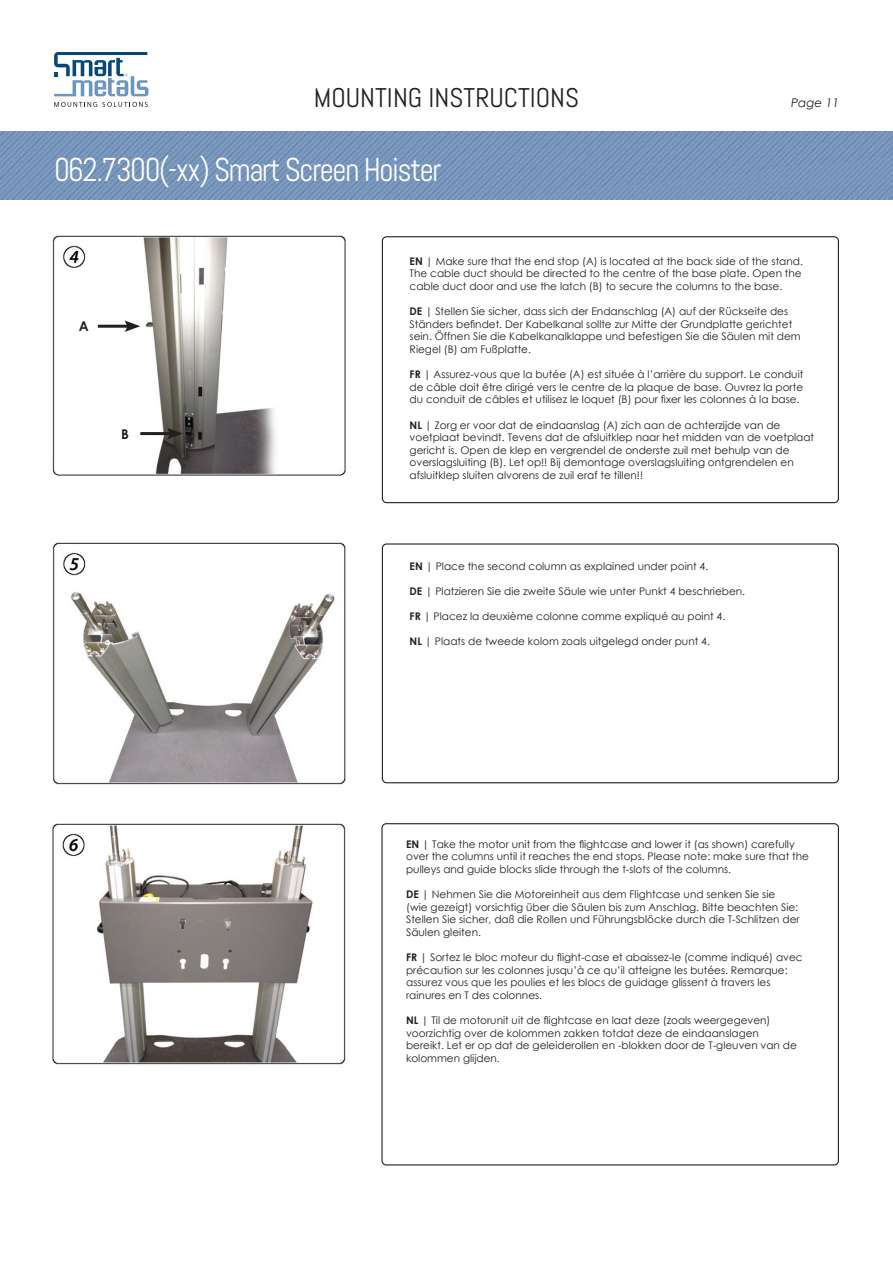
<style>
.page{position:relative;width:893px;height:1263px;background:#fff}
.page>*{position:absolute;margin:0;border:0;box-sizing:border-box;transform-origin:0 0}
.t1{font:33px "Abel";letter-spacing:-.045em;color:#fff;scale:.94 1}
.t2{font:27px "Abel";color:#231f20}
.Hoofdstuk_titel{font:700 13.5px "Century Gothic";color:#231f20}
.t3{font:italic 12px "Century Gothic";color:#231f20}
.Hoofdstuk_titel-2{font:10.5px/12.6px "Century Gothic";color:#231f20}
.s1{font-weight:700}
</style>
<div class="page">
<img style="left:0;top:132px;width:893px;height:68px">
<svg style="left:54px;top:102px;width:94px;height:5px"></svg>
<svg style="left:54px;top:52px;width:95px;height:44px"></svg>
<img style="left:52px;top:235px;width:294px;height:241px">
<img style="left:52px;top:542px;width:294px;height:243px">
<div style="left:382px;top:236px;width:457px;height:267px;border:1px solid #231f20;border-radius:4px"></div>
<div style="left:382px;top:543px;width:457px;height:240px;border:1px solid #231f20;border-radius:4px"></div>
<hr style="left:98px;top:325px;width:32px;height:3px;background:#231f20">
<svg style="left:124px;top:320px;width:16px;height:12px"></svg>
<hr style="left:140px;top:432px;width:32px;height:3px;background:#231f20">
<svg style="left:167px;top:428px;width:16px;height:11px"></svg>
<img style="left:52px;top:823px;width:294px;height:242px">
<div style="left:381px;top:823px;width:458px;height:342px;border:1px solid #231f20;border-radius:4px"></div>
<h2 class="t2" style="left:314px;top:81px;width:267px">MOUNTING INSTRUCTIONS</h2>
<h1 class="t1" style="left:54px;top:149px;width:414px">062.7300(-xx) Smart Screen Hoister</h1>
<p class="t3" style="left:791px;top:94px;width:49px">Page 11</p>
<p class="Hoofdstuk_titel" style="left:79px;top:316px;width:11px">A</p>
<p class="Hoofdstuk_titel" style="left:121px;top:423px;width:9px">B</p>
<p class="Hoofdstuk_titel-2" style="left:410px;top:254px;width:395px;text-align:justify"><span class="s1">EN</span> | Make sure that the end stop (A) is located at the back side of the stand.<br>The cable duct should be directed to the centre of the base plate. Open the cable duct door and use the latch (B) to secure the columns to the base.</p>
<p class="Hoofdstuk_titel-2" style="left:410px;top:305px;width:393px"><span class="s1">DE</span> | Stellen Sie sicher, dass sich der Endanschlag (A) auf der Rückseite des Ständers befindet. Der Kabelkanal sollte zur Mitte der Grundplatte gerichtet sein. Öffnen Sie die Kabelkanalklappe und befestigen Sie die Säulen mit dem Riegel (B) am Fußplatte.</p>
<p class="Hoofdstuk_titel-2" style="left:410px;top:368px;width:395px;text-align:justify"><span class="s1">FR</span> | Assurez-vous que la butée (A) est située à l’arrière du support. Le conduit de câble doit être dirigé vers le centre de la plaque de base. Ouvrez la porte du conduit de câbles et utilisez le loquet (B) pour fixer les colonnes à la base.</p>
<p class="Hoofdstuk_titel-2" style="left:410px;top:418px;width:406px"><span class="s1">NL</span> | Zorg er voor dat de eindaanslag (A) zich aan de achterzijde van de voetplaat bevindt. Tevens dat de afsluitklep naar het midden van de voetplaat gericht is. Open de klep en vergrendel de onderste zuil met behulp van de overslagsluiting (B). Let op!! Bij demontage overslagsluiting ontgrendelen en afsluitklep sluiten alvorens de zuil eraf te tillen!!</p>
<p class="Hoofdstuk_titel-2" style="left:410px;top:559px;width:300px"><span class="s1">EN</span> | Place the second column as explained under point 4.</p>
<p class="Hoofdstuk_titel-2" style="left:410px;top:585px;width:337px"><span class="s1">DE</span> | Platzieren Sie die zweite Säule wie unter Punkt 4 beschrieben.</p>
<p class="Hoofdstuk_titel-2" style="left:410px;top:610px;width:317px"><span class="s1">FR</span> | Placez la deuxième colonne comme expliqué au point 4.</p>
<p class="Hoofdstuk_titel-2" style="left:410px;top:635px;width:302px"><span class="s1">NL</span> | Plaats de tweede kolom zoals uitgelegd onder punt 4.</p>
<p class="Hoofdstuk_titel-2" style="left:406px;top:837px;width:404px"><span class="s1">EN</span> | Take the motor unit from the flightcase and lower it (as shown) carefully over the columns until it reaches the end stops. Please note: make sure that the pulleys and guide blocks slide through the t-slots of the columns.</p>
<p class="Hoofdstuk_titel-2" style="left:406px;top:888px;width:395px"><span class="s1">DE</span> | Nehmen Sie die Motoreinheit aus dem Flightcase und senken Sie sie<br>(wie gezeigt) vorsichtig über die Säulen bis zum Anschlag. Bitte beachten Sie:<br>Stellen Sie sicher, daß die Rollen und Führungsblöcke durch die T-Schlitzen der Säulen gleiten.</p>
<p class="Hoofdstuk_titel-2" style="left:406px;top:951px;width:398px"><span class="s1">FR</span> | Sortez le bloc moteur du flight-case et abaissez-le (comme indiqué) avec précaution sur les colonnes jusqu’à ce qu’il atteigne les butées. Remarque: assurez vous que les poulies et les blocs de guidage glissent à travers les rainures en T des colonnes.</p>
<p class="Hoofdstuk_titel-2" style="left:406px;top:1014px;width:392px"><span class="s1">NL</span> | Til de motorunit uit de flightcase en laat deze (zoals weergegeven) voorzichtig over de kolommen zakken totdat deze de eindaanslagen bereikt. Let er op dat de geleiderollen en -blokken door de T-gleuven van de kolommen glijden.</p>
</div>
